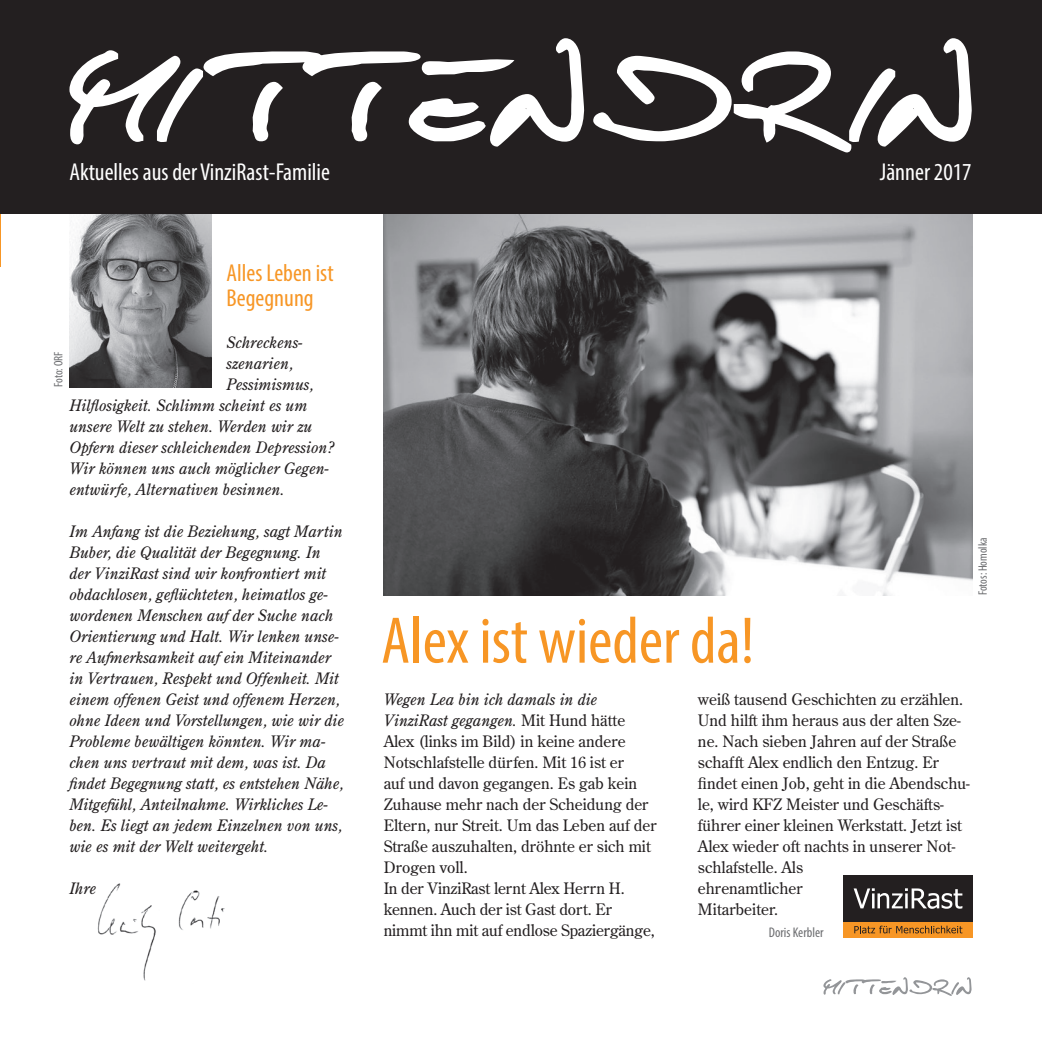
<style>
.page{position:relative;width:1042px;height:1042px;background:#fff}
.page>*{position:absolute;margin:0;border:0;box-sizing:border-box;transform-origin:0 0}
.t1{font:condensed 66.5px "Myriad Pro";color:#f79625}
.t2{font:condensed 24.5px "Myriad Pro";color:#fff}
.t3{font:condensed 24.5px/24.5px "Myriad Pro";color:#f79625}
.t4{font:italic 15.75px/21px "Century Old Style Std";color:#231f20}
.t5{font:15.75px/21px "Century Old Style Std";color:#231f20}
.t6{font:condensed 14px "Myriad Pro";color:#6c6d70}
.t7{font:condensed 12.25px "Myriad Pro";color:#6c6d70}
.s1{font-style:italic}
</style>
<div class="page">
<hr style="left:0;top:0;width:1px;height:520px;background:#f79625">
<img style="left:97px;top:883px;width:128px;height:98px">
<img style="left:384px;top:213px;width:588px;height:382px">
<img style="left:69px;top:213px;width:143px;height:174px">
<svg style="left:823px;top:977px;width:148px;height:19px"></svg>
<div style="left:0;top:0;width:1042px;height:213px;background:#231f20"></div>
<svg style="left:69px;top:38px;width:903px;height:114px"></svg>
<div style="left:843px;top:875px;width:129px;height:47px;background:#231f20"></div>
<svg style="left:853px;top:888px;width:109px;height:21px"></svg>
<div style="left:843px;top:922px;width:129px;height:15px;background:#f79625"></div>
<svg style="left:854px;top:925px;width:108px;height:8px"></svg>
<div style="left:0;top:267px;width:32px;height:318px;background:#fff"></div>
<h2 class="t2" style="left:69px;top:158px;width:262px">Aktuelles aus der VinziRast-Familie</h2>
<h2 class="t2" style="left:880px;top:158px;width:93px">Jänner 2017</h2>
<h2 class="t3" style="left:227px;top:260px;width:108px">Alles Leben ist<br>Begegnung</h2>
<p class="t4" style="left:227px;top:332px;width:77px">Schreckens-</p>
<p class="t4" style="left:227px;top:353px;width:68px">szenarien,</p>
<p class="t4" style="left:227px;top:374px;width:89px">Pessimismus,</p>
<p class="t4" style="left:69px;top:395px;width:239px">Hilflosigkeit. Schlimm scheint es um</p>
<p class="t4" style="left:69px;top:416px;width:244px">unsere Welt zu stehen. Werden wir zu</p>
<p class="t4" style="left:69px;top:437px;width:267px">Opfern dieser schleichenden Depression?</p>
<p class="t4" style="left:69px;top:458px;width:261px">Wir können uns auch möglicher Gegen-</p>
<p class="t4" style="left:69px;top:479px;width:217px">entwürfe, Alternativen besinnen.</p>
<p class="t4" style="left:69px;top:521px;width:276px">Im Anfang ist die Beziehung, sagt Martin Buber, die Qualität der Begegnung. In der VinziRast sind wir konfrontiert mit obdachlosen, geflüchteten, heimatlos ge&shy;wordenen Menschen auf der Suche nach Orientierung und Halt. Wir lenken unse&shy;re Aufmerksamkeit auf ein Miteinander in Vertrauen, Respekt und Offenheit. Mit einem offenen Geist und offenem Herzen, ohne Ideen und Vorstellungen, wie wir die Probleme bewältigen könnten. Wir ma&shy;chen uns vertraut mit dem, was ist. Da findet Begegnung statt, es entstehen Nähe, Mitgefühl, Anteilnahme. Wirkliches Le&shy;ben. Es liegt an jedem Einzelnen von uns, wie es mit der Welt weitergeht.</p>
<p class="t4" style="left:69px;top:878px;width:28px">Ihre</p>
<p class="t7" style="left:51px;top:387px;width:37px;rotate:-90deg">Foto: ORF</p>
<p class="t7" style="left:975px;top:595px;width:60px;rotate:-90deg">Fotos: Homolka</p>
<h1 class="t1" style="left:381px;top:600px;width:374px">Alex ist wieder da!</h1>
<p class="t5" style="left:698px;top:689px;width:273px">weiß tausend Geschichten zu erzählen.<br>Und hilft ihm heraus aus der alten Sze&shy;ne. Nach sieben Jahren auf der Straße schafft Alex endlich den Entzug. Er findet einen Job, geht in die Abendschu&shy;le, wird KFZ Meister und Geschäfts&shy;führer einer kleinen Werkstatt. Jetzt ist<br>Alex wieder oft nachts in unserer Not&shy;schlafstelle. Als<br>ehrenamtlicher<br>Mitarbeiter.</p>
<p class="t6" style="left:769px;top:924px;width:56px">Doris Kerbler</p>
<p class="t5" style="left:384px;top:689px;width:274px"><span class="s1">Wegen Lea bin ich damals in die VinziRast gegangen.</span> Mit Hund hätte Alex (links im Bild) in keine andere Notschlafstelle dürfen. Mit 16 ist er<br>auf und davon gegangen. Es gab kein Zuhause mehr nach der Scheidung der Eltern, nur Streit. Um das Leben auf der Straße auszuhalten, dröhnte er sich mit Drogen voll.<br>In der VinziRast lernt Alex Herrn H. kennen. Auch der ist Gast dort. Er nimmt ihn mit auf endlose Spaziergänge,</p>
</div>
